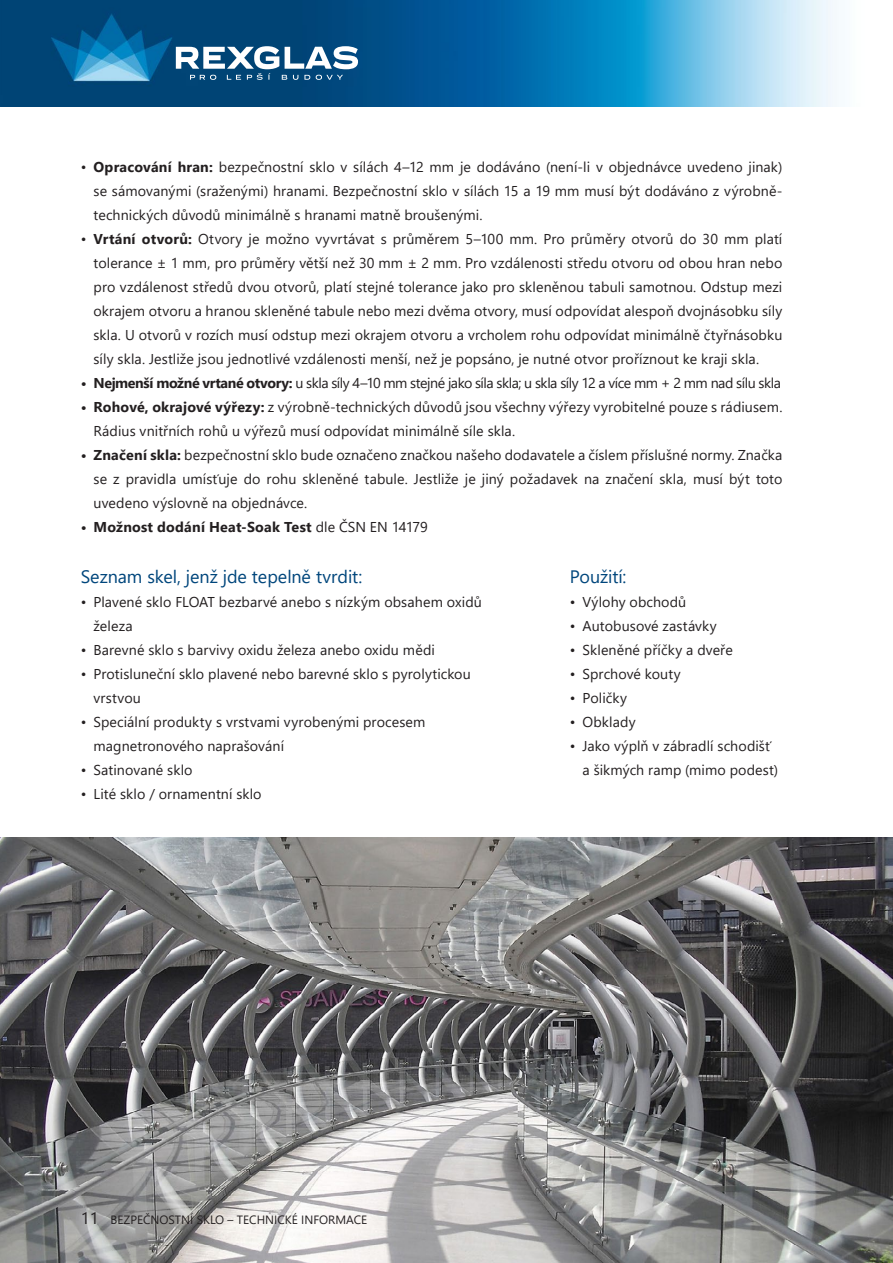
<style>
.page{position:relative;width:893px;height:1263px;background:#fff}
.page>*{position:absolute;margin:0;border:0;box-sizing:border-box;transform-origin:0 0}
.Nadpisek{font:18px "Segoe UI";letter-spacing:-.005em;color:#00467c}
.Odrazka_Technicky_Ka{font:14.25px/24px "Segoe UI";letter-spacing:.005em;color:#231f20}
.Odrazka_Technicky_Ka-2{font:14.25px "Segoe UI";letter-spacing:-.035em;color:#231f20}
.Odrazka_Technicky_Ka-3{font:700 14.25px "Segoe UI";letter-spacing:.015em;color:#231f20}
.RAL{font:12px "Segoe UI";color:#231f20}
.s1{font-weight:700}
.s2{font-weight:400}
.s3{font-size:16.5px}
</style>
<div class="page">
<img style="left:0;top:838px;width:893px;height:425px">
<img style="left:0;top:0;width:837px;height:106px">
<svg style="left:176px;top:46px;width:182px;height:34px"></svg>
<p class="Odrazka_Technicky_Ka" style="left:94px;top:154px;width:690px;text-align:justify;text-indent:-13px">• <span class="s1">Opracování hran:</span> bezpečnostní sklo v sílách 4–12 mm je dodáváno (není-li v objednávce uvedeno jinak) se sámovanými (sraženými) hranami. Bezpečnostní sklo v sílách 15 a 19 mm musí být dodáváno z výrobně&shy;technických důvodů minimálně s hranami matně broušenými.</p>
<p class="Odrazka_Technicky_Ka" style="left:94px;top:226px;width:690px;text-align:justify;text-indent:-13px">• <span class="s1">Vrtání otvorů:</span> Otvory je možno vyvrtávat s průměrem 5–100 mm. Pro průměry otvorů do 30 mm platí tolerance ± 1 mm, pro průměry větší než 30 mm ± 2 mm. Pro vzdálenosti středu otvoru od obou hran nebo pro vzdálenost středů dvou otvorů, platí stejné tolerance jako pro skleněnou tabuli samotnou. Odstup mezi okrajem otvoru a hranou skleněné tabule nebo mezi dvěma otvory, musí odpovídat alespoň dvojnásobku síly skla. U otvorů v rozích musí odstup mezi okrajem otvoru a vrcholem rohu odpovídat minimálně čtyřnásobku síly skla. Jestliže jsou jednotlivé vzdálenosti menší, než je popsáno, je nutné otvor proříznout ke kraji skla.</p>
<p class="Odrazka_Technicky_Ka-2" style="left:81px;top:369px;width:702px"><span class="s1">• Nejmenší možné vrtané otvory:</span> u skla síly 4–10 mm stejné jako síla skla; u skla síly 12 a více mm + 2 mm nad sílu skla</p>
<p class="Odrazka_Technicky_Ka" style="left:94px;top:394px;width:690px;text-indent:-13px"><span class="s1">• Rohové, okrajové výřezy:</span> z výrobně-technických důvodů jsou všechny výřezy vyrobitelné pouze s rádiusem.<br>Rádius vnitřních rohů u výřezů musí odpovídat minimálně síle skla.</p>
<p class="Odrazka_Technicky_Ka" style="left:94px;top:442px;width:690px;text-align:justify;text-indent:-13px"><span class="s1">• Značení skla:</span> bezpečnostní sklo bude označeno značkou našeho dodavatele a číslem příslušné normy. Značka se z pravidla umísťuje do rohu skleněné tabule. Jestliže je jiný požadavek na značení skla, musí být toto uvedeno výslovně na objednávce.</p>
<p class="Odrazka_Technicky_Ka-3" style="left:81px;top:513px;width:348px">• Možnost dodání Heat-Soak Test <span class="s2">dle ČSN EN 14179</span></p>
<p class="Nadpisek" style="left:570px;top:560px;width:58px">Použití:</p>
<p class="Odrazka_Technicky_Ka" style="left:570px;top:589px;width:118px">• Výlohy obchodů</p>
<p class="Odrazka_Technicky_Ka" style="left:570px;top:613px;width:149px">• Autobusové zastávky</p>
<p class="Odrazka_Technicky_Ka" style="left:570px;top:637px;width:165px">• Skleněné příčky a dveře</p>
<p class="Odrazka_Technicky_Ka" style="left:570px;top:661px;width:112px">• Sprchové kouty</p>
<p class="Odrazka_Technicky_Ka" style="left:570px;top:685px;width:59px">• Poličky</p>
<p class="Odrazka_Technicky_Ka" style="left:570px;top:709px;width:67px">• Obklady</p>
<p class="Odrazka_Technicky_Ka" style="left:583px;top:733px;width:197px;text-indent:-13px">• Jako výplň v zábradlí schodišť a šikmých ramp (mimo podest)</p>
<p class="Nadpisek" style="left:81px;top:560px;width:283px">Seznam skel, jenž jde tepelně tvrdit:</p>
<p class="Odrazka_Technicky_Ka" style="left:94px;top:589px;width:390px;text-indent:-13px">• Plavené sklo FLOAT bezbarvé anebo s nízkým obsahem oxidů železa</p>
<p class="Odrazka_Technicky_Ka" style="left:81px;top:637px;width:356px">• Barevné sklo s barvivy oxidu železa anebo oxidu mědi</p>
<p class="Odrazka_Technicky_Ka" style="left:94px;top:661px;width:379px;text-indent:-13px">• Protisluneční sklo plavené nebo barevné sklo s pyrolytickou vrstvou</p>
<p class="Odrazka_Technicky_Ka" style="left:94px;top:709px;width:333px;text-indent:-13px">• Speciální produkty s vrstvami vyrobenými procesem magnetronového naprašování</p>
<p class="Odrazka_Technicky_Ka" style="left:81px;top:757px;width:113px">• Satinované sklo</p>
<p class="Odrazka_Technicky_Ka" style="left:81px;top:781px;width:182px">• Lité sklo / ornamentní sklo</p>
<p class="RAL" style="left:81px;top:1208px;width:288px"><span class="s3">11</span> BEZPEČNOSTNÍ SKLO – TECHNICKÉ INFORMACE</p>
</div>
